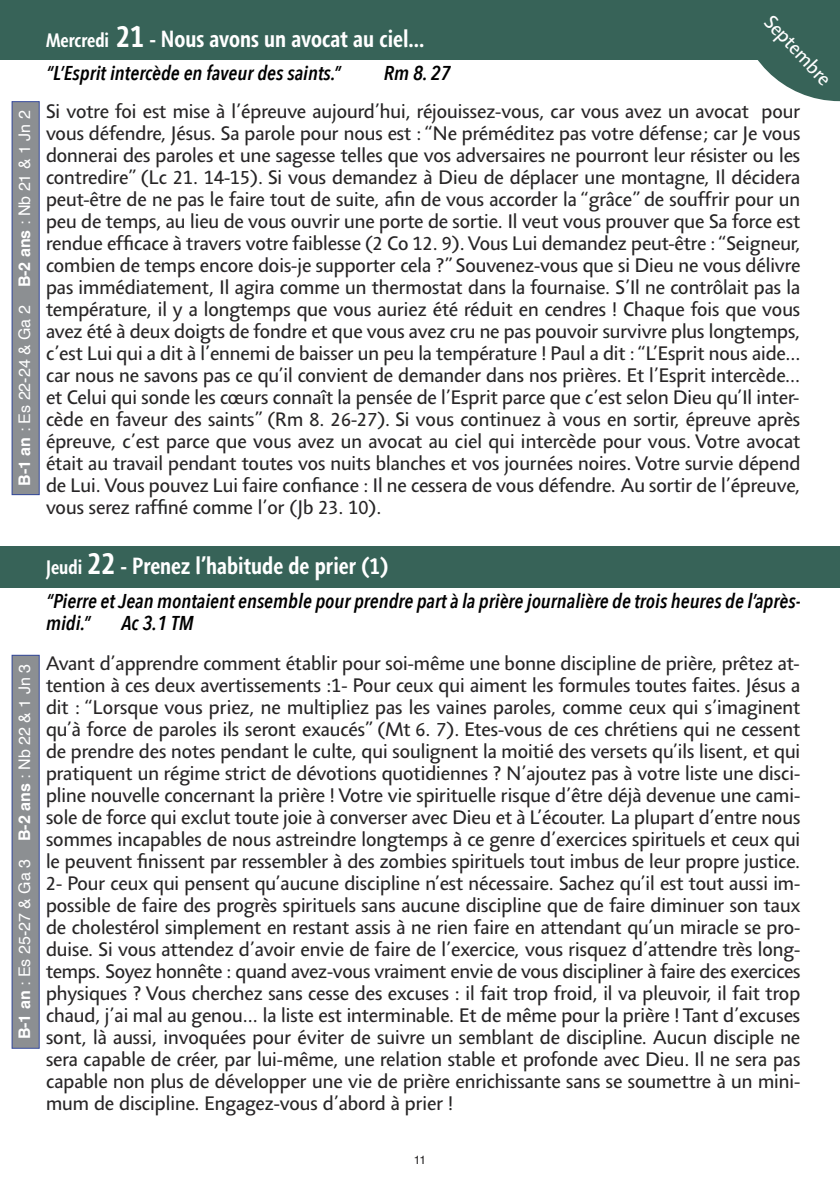
<style>
.page{position:relative;width:840px;height:1191px;background:#fff}
.page>*{position:absolute;margin:0;border:0;box-sizing:border-box;transform-origin:0 0}
.t1{font:700 condensed 24px "Agilita LT Std";color:#fff}
.t2{font:20px/22px "Agilita LT Std";color:#272526;text-align:justify}
.t3{font:italic 600 20px/22px "Avenir Next Condensed";color:#000}
.t4{font:20px "Agilita LT Std";color:#fff}
.t5{font:16px "Helvetica";color:#fff}
.t6{font:12px "Helvetica";color:#272526}
.s1{font-weight:700}
.s2{font-size:20px}
.s3{font-size:32px}
</style>
<div class="page">
<svg style="left:757px;top:60px;width:82px;height:41px"></svg>
<div style="left:0;top:0;width:839px;height:60px;background:#376358"></div>
<div style="left:0;top:546px;width:839px;height:41px;background:#376358"></div>
<div style="left:13px;top:102px;width:26px;height:392px;background:#8c8f92"></div>
<div style="left:12px;top:101px;width:28px;height:394px;border:1px solid #33489a"></div>
<div style="left:13px;top:656px;width:26px;height:391px;background:#8c8f92"></div>
<div style="left:12px;top:655px;width:28px;height:393px;border:1px solid #33489a"></div>
<p class="t5" style="left:18px;top:486px;width:377px;rotate:-90deg"><span class="s1">B-1 an</span> : Es 22-24 &amp; Ga 2 <span class="s1">B-2 ans</span> : Nb 21 &amp; 1 Jn 2</p>
<p class="t5" style="left:18px;top:1039px;width:377px;rotate:-90deg"><span class="s1">B-1 an</span> : Es 25-27 &amp; Ga 3 <span class="s1">B-2 ans</span> : Nb 22 &amp; 1 Jn 3</p>
<p class="t1" style="left:46px;top:25px;width:380px"><span class="s2">Mercredi</span> <span class="s3">21</span> - Nous avons un avocat au ciel...</p>
<p class="t4" style="left:776px;top:10px;width:89px;rotate:47deg">Septembre</p>
<p class="t3" style="left:46px;top:62px;width:296px">“L’Esprit intercède en faveur des saints.”</p>
<p class="t3" style="left:383px;top:62px;width:68px">Rm 8. 27</p>
<p class="t2" style="left:46px;top:101px;width:755px">Si votre foi est mise à l’épreuve aujourd’hui, réjouissez-vous, car vous avez un avocat pour vous défendre, Jésus. Sa parole pour nous est : “Ne préméditez pas votre défense; car Je vous donnerai des paroles et une sagesse telles que vos adversaires ne pourront leur résister ou les contredire” (Lc 21. 14-15). Si vous demandez à Dieu de déplacer une montagne, Il décidera peut-être de ne pas le faire tout de suite, afin de vous accorder la “grâce” de souffrir pour un peu de temps, au lieu de vous ouvrir une porte de sortie. Il veut vous prouver que Sa force est rendue efficace à travers votre faiblesse (2 Co 12. 9). Vous Lui demandez peut-être : “Seigneur, combien de temps encore dois-je supporter cela ?” Souvenez-vous que si Dieu ne vous délivre pas immédiatement, Il agira comme un thermostat dans la fournaise. S’Il ne contrôlait pas la température, il y a longtemps que vous auriez été réduit en cendres ! Chaque fois que vous avez été à deux doigts de fondre et que vous avez cru ne pas pouvoir survivre plus longtemps, c’est Lui qui a dit à l’ennemi de baisser un peu la température ! Paul a dit : “L’Esprit nous aide... car nous ne savons pas ce qu’il convient de demander dans nos prières. Et l’Esprit intercède... et Celui qui sonde les cœurs connaît la pensée de l’Esprit parce que c’est selon Dieu qu’Il inter&shy;cède en faveur des saints” (Rm 8. 26-27). Si vous continuez à vous en sortir, épreuve après épreuve, c’est parce que vous avez un avocat au ciel qui intercède pour vous. Votre avocat était au travail pendant toutes vos nuits blanches et vos journées noires. Votre survie dépend de Lui. Vous pouvez Lui faire confiance : Il ne cessera de vous défendre. Au sortir de l’épreuve, vous serez raffiné comme l’or (Jb 23. 10).</p>
<p class="t1" style="left:46px;top:552px;width:343px"><span class="s2">Jeudi</span> <span class="s3">22</span> - Prenez l’habitude de prier (1)</p>
<p class="t3" style="left:46px;top:590px;width:755px">“Pierre et Jean montaient ensemble pour prendre part à la prière journalière de trois heures de l’après&shy;midi.”</p>
<p class="t3" style="left:121px;top:612px;width:73px">Ac 3.1 TM</p>
<p class="t2" style="left:46px;top:653px;width:755px">Avant d’apprendre comment établir pour soi-même une bonne discipline de prière, prêtez at&shy;tention à ces deux avertissements :1- Pour ceux qui aiment les formules toutes faites. Jésus a dit : “Lorsque vous priez, ne multipliez pas les vaines paroles, comme ceux qui s’imaginent qu’à force de paroles ils seront exaucés” (Mt 6. 7). Etes-vous de ces chrétiens qui ne cessent de prendre des notes pendant le culte, qui soulignent la moitié des versets qu’ils lisent, et qui pratiquent un régime strict de dévotions quotidiennes ? N’ajoutez pas à votre liste une disci&shy;pline nouvelle concernant la prière ! Votre vie spirituelle risque d’être déjà devenue une cami&shy;sole de force qui exclut toute joie à converser avec Dieu et à L’écouter. La plupart d’entre nous sommes incapables de nous astreindre longtemps à ce genre d’exercices spirituels et ceux qui le peuvent finissent par ressembler à des zombies spirituels tout imbus de leur propre justice.<br>2- Pour ceux qui pensent qu’aucune discipline n’est nécessaire. Sachez qu’il est tout aussi im&shy;possible de faire des progrès spirituels sans aucune discipline que de faire diminuer son taux de cholestérol simplement en restant assis à ne rien faire en attendant qu’un miracle se pro&shy;duise. Si vous attendez d’avoir envie de faire de l’exercice, vous risquez d’attendre très long&shy;temps. Soyez honnête : quand avez-vous vraiment envie de vous discipliner à faire des exercices physiques ? Vous cherchez sans cesse des excuses : il fait trop froid, il va pleuvoir, il fait trop chaud, j’ai mal au genou... la liste est interminable. Et de même pour la prière ! Tant d’excuses sont, là aussi, invoquées pour éviter de suivre un semblant de discipline. Aucun disciple ne sera capable de créer, par lui-même, une relation stable et profonde avec Dieu. Il ne sera pas capable non plus de développer une vie de prière enrichissante sans se soumettre à un mini&shy;mum de discipline. Engagez-vous d’abord à prier !</p>
<p class="t6" style="left:413px;top:1155px;width:14px">11</p>
</div>
